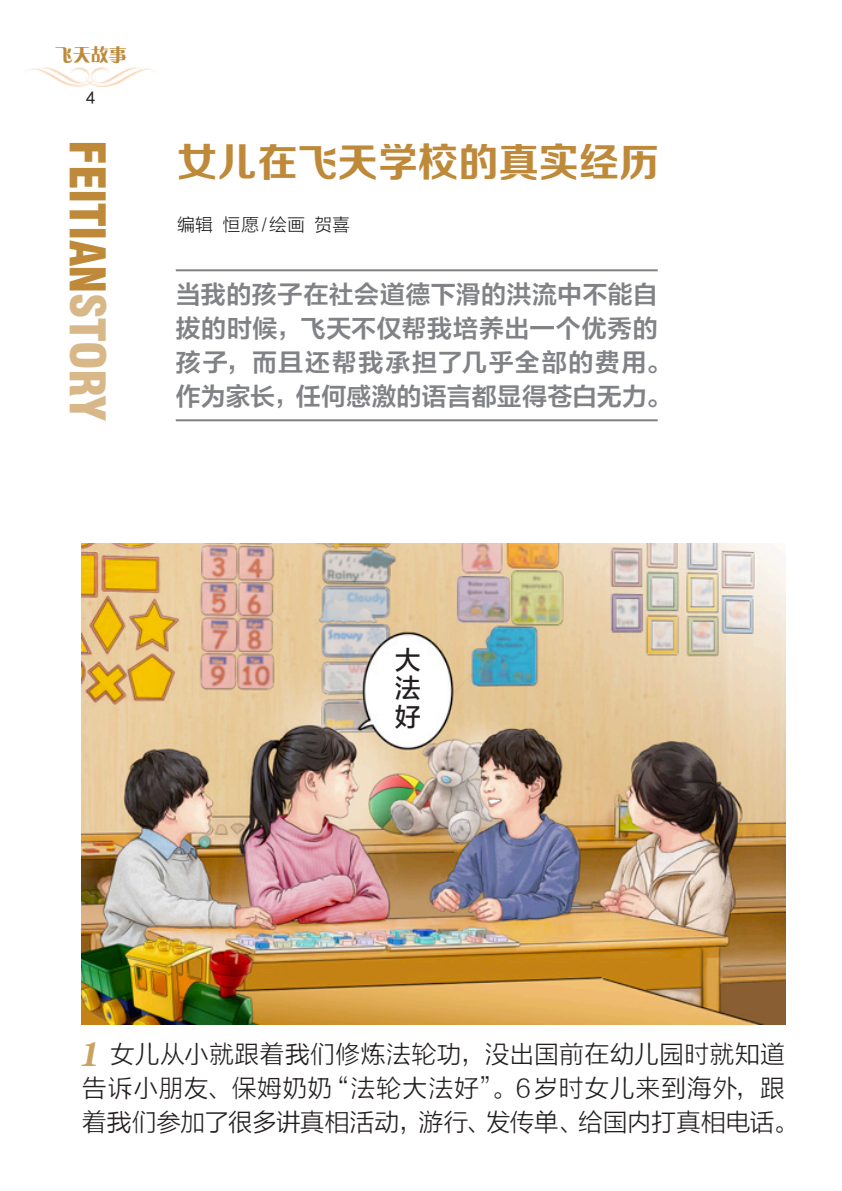
<style>
.page{position:relative;width:842px;height:1191px;background:#fff}
.page>*{position:absolute;margin:0;border:0;box-sizing:border-box;transform-origin:0 0}
.t1{font:900 condensed 48px "Swiss 721 BT";letter-spacing:-.01em;color:#be8939}
.题目-方正正粗黑{font:40px "FZZCHK GBK1 0";letter-spacing:.005em;color:#be8939}
.序号-方正粗宋{font:italic 34px "FZCSK GBK1 0";color:#cba161}
.t2{font:26px/28.6px "FZLTZHUNHK GBK1 0";color:#231f20;text-align:justify}
.脚本-方正兰亭细黑{font:25px/34px "FZLTXHK";letter-spacing:.005em;color:#231f20}
.导言-方正兰亭中粗黑{font:25px/34px "FZLTZCHK GBK1 0";letter-spacing:.015em;color:#808285}
.作者{font:18px "FZLTXHK";color:#231f20}
.t3{font:18px "FZCQK GBK1 0";color:#be8939}
.t4{font:18px "Sim Hei";color:#231f20}
.s1{color:#d8b888}
</style>
<div class="page">
<img style="left:25px;top:67px;width:131px;height:20px">
<img style="left:82px;top:543px;width:703px;height:481px">
<hr style="left:176px;top:269px;width:482px;height:2px;background:#808285">
<hr style="left:176px;top:419px;width:482px;height:2px;background:#808285">
<p class="t3" style="left:55px;top:45px;width:74px">飞天故事</p>
<p class="t4" style="left:86px;top:88px;width:10px">4</p>
<p class="t1" style="left:116px;top:140px;width:282px;rotate:90deg">FEITIAN<span class="s1">STORY</span></p>
<p class="题目-方正正粗黑" style="left:177px;top:140px;width:484px">女儿在飞天学校的真实经历</p>
<p class="作者" style="left:177px;top:215px;width:175px">编辑 恒愿 /绘画 贺喜</p>
<p class="导言-方正兰亭中粗黑" style="left:176px;top:279px;width:496px">当我的孩子在社会道德下滑的洪流中不能自拔的时候，飞天不仅帮我培养出一个优秀的孩子，而且还帮我承担了几乎全部的费用。作为家长，任何感激的语言都显得苍白无力。</p>
<p class="t2" style="left:395px;top:646px;width:27px">大法好</p>
<p class="序号-方正粗宋" style="left:79px;top:1034px;width:28px">1</p>
<p class="脚本-方正兰亭细黑" style="left:82px;top:1037px;width:717px;text-indent:28px">女儿从小就跟着我们修炼法轮功，没出国前在幼儿园时就知道告诉小朋友、保姆奶奶“法轮大法好”。6岁时女儿来到海外，跟着我们参加了很多讲真相活动，游行、发传单、给国内打真相电话。</p>
</div>
